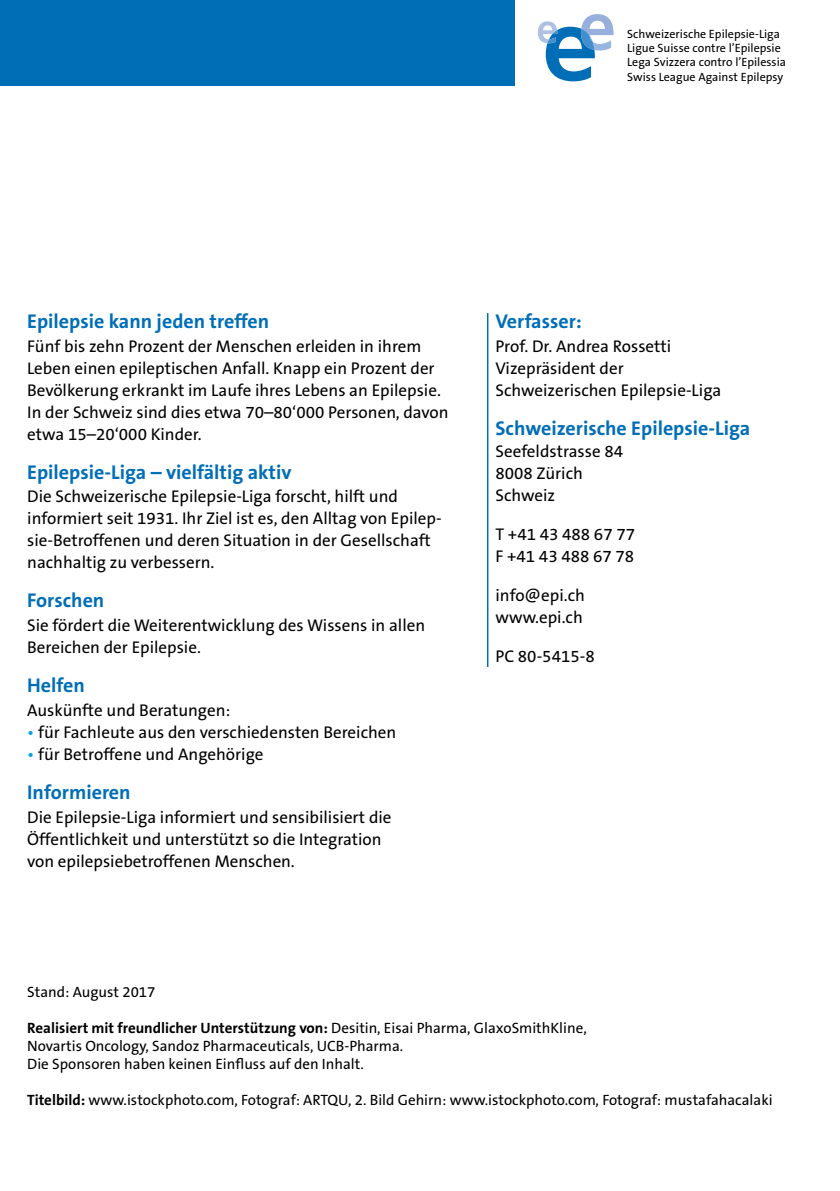
<style>
.page{position:relative;width:840px;height:1191px;background:#fff}
.page>*{position:absolute;margin:0;border:0;box-sizing:border-box;transform-origin:0 0}
.t1{font:700 20px "The Sans B W7";color:#006eb7}
.t2{font:17px/22px "The Sans B W5 Plain";color:#000}
.t3{font:15px/18px "The Sans B W5 Plain";color:#000}
.t4{font:700 15px "The Sans B W7";color:#000}
.t5{font:12px/14.4px "The Sans B W5 Plain";color:#000}
.s1{color:#00a4da}
.s2{font-family:"The Sans B W5 Plain";font-weight:400}
.s3{font-family:"The Sans B W7";font-weight:700}
</style>
<div class="page">
<div style="left:0;top:0;width:839px;height:85px;background:#006eb7"></div>
<hr style="left:486px;top:313px;width:2px;height:354px;background:#006eb7">
<div style="left:515px;top:0;width:324px;height:93px;background:#fff"></div>
<svg style="left:537px;top:14px;width:76px;height:67px"></svg>
<p class="t5" style="left:627px;top:26px;width:160px">Schweizerische Epilepsie-Liga<br>Ligue Suisse contre l’Epilepsie<br>Lega Svizzera contro l’Epilessia<br>Swiss League Against Epilepsy</p>
<p class="t1" style="left:27px;top:308px;width:243px">Epilepsie kann jeden treffen</p>
<p class="t2" style="left:27px;top:335px;width:422px">Fünf bis zehn Prozent der Menschen erleiden in ihrem Leben einen epileptischen Anfall. Knapp ein Prozent der Bevölkerung erkrankt im Laufe ihres Lebens an Epilepsie.<br>In der Schweiz sind dies etwa 70–80‘000 Personen, davon etwa 15–20‘000 Kinder.</p>
<p class="t1" style="left:27px;top:459px;width:266px">Epilepsie-Liga – vielfältig aktiv</p>
<p class="t2" style="left:27px;top:486px;width:416px">Die Schweizerische Epilepsie-Liga forscht, hilft und informiert seit 1931. Ihr Ziel ist es, den Alltag von Epilep&shy;sie-Betroffenen und deren Situation in der Gesellschaft nachhaltig zu verbessern.</p>
<p class="t1" style="left:27px;top:588px;width:79px">Forschen</p>
<p class="t2" style="left:27px;top:614px;width:399px">Sie fördert die Weiterentwicklung des Wissens in allen<br>Bereichen der Epilepsie.</p>
<p class="t1" style="left:27px;top:672px;width:59px">Helfen</p>
<p class="t2" style="left:27px;top:699px;width:204px">Auskünfte und Beratungen:</p>
<p class="t2" style="left:27px;top:721px;width:370px"><span class="s1">•</span> für Fachleute aus den verschiedensten Bereichen</p>
<p class="t2" style="left:27px;top:743px;width:237px"><span class="s1">•</span> für Betroffene und Angehörige</p>
<p class="t1" style="left:27px;top:779px;width:105px">Informieren</p>
<p class="t2" style="left:27px;top:806px;width:365px">Die Epilepsie-Liga informiert und sensibilisiert die<br>Öffentlichkeit und unterstützt so die Integration von epilepsiebetroffenen Menschen.</p>
<p class="t1" style="left:495px;top:308px;width:88px">Verfasser:</p>
<p class="t2" style="left:495px;top:335px;width:227px">Prof. Dr. Andrea Rossetti<br>Vizepräsident der<br>Schweizerischen Epilepsie-Liga</p>
<p class="t1" style="left:495px;top:415px;width:256px">Schweizerische Epilepsie-Liga</p>
<p class="t2" style="left:495px;top:440px;width:129px">Seefeldstrasse 84<br>8008 Zürich<br>Schweiz</p>
<p class="t2" style="left:495px;top:523px;width:141px">T +41 43 488 67 77<br>F +41 43 488 67 78</p>
<p class="t2" style="left:495px;top:584px;width:91px">info@epi.ch www.epi.ch</p>
<p class="t2" style="left:495px;top:645px;width:101px">PC 80-5415-8</p>
<p class="t3" style="left:27px;top:982px;width:130px">Stand: August 2017</p>
<p class="t4" style="left:27px;top:1018px;width:560px">Realisiert mit freundlicher Unterstützung von: <span class="s2">Desitin, Eisai Pharma, GlaxoSmithKline,</span></p>
<p class="t3" style="left:27px;top:1036px;width:377px">Novartis Oncology, Sandoz Pharmaceuticals, UCB-Pharma.<br>Die Sponsoren haben keinen Einfluss auf den Inhalt.</p>
<p class="t3" style="left:27px;top:1090px;width:746px"><span class="s3">Titelbild:</span> www.istockphoto.com, Fotograf: ARTQU, 2. Bild Gehirn: www.istockphoto.com, Fotograf: mustafahacalaki</p>
</div>
